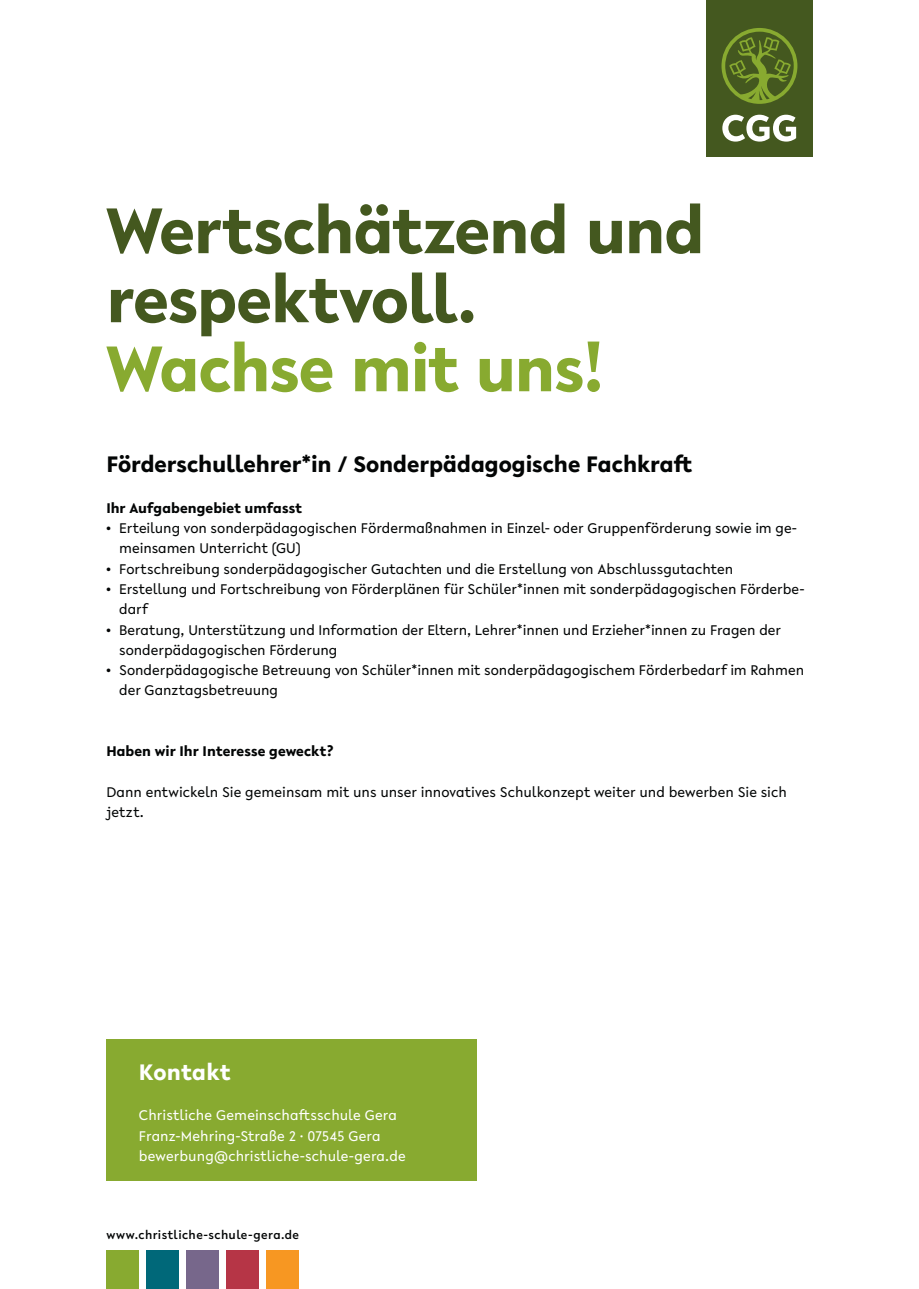
<style>
.page{position:relative;width:919px;height:1289px;background:#fff}
.page>*{position:absolute;margin:0;border:0;box-sizing:border-box;transform-origin:0 0}
.t1{font:700 69px/69px "Lelo CGG";letter-spacing:-.015em;color:#44581f}
.t2{font:700 69px "Lelo CGG";letter-spacing:-.02em;color:#88aa30}
.t3{font:700 24px "Lelo CGG";letter-spacing:-.005em;color:#030505}
.t4{font:700 24px "Lelo CGG";letter-spacing:.01em;color:#fff}
.t5{font:15px/20.2px "Lelo CGG";color:#030505}
.t6{font:15px/20.2px "Lelo CGG";letter-spacing:.005em;color:#fff}
.t7{font:700 15px "Lelo CGG";letter-spacing:.005em;color:#030505}
.t8{font:500 12.75px "Lelo CGG";letter-spacing:.03em;color:#030505}
</style>
<div class="page">
<div style="left:706px;top:0;width:106px;height:157px;background:#44581f"></div>
<svg style="left:722px;top:115px;width:74px;height:27px"></svg>
<svg style="left:721px;top:28px;width:76px;height:76px"></svg>
<div style="left:106px;top:1250px;width:33px;height:38px;background:#88aa30"></div>
<div style="left:186px;top:1250px;width:33px;height:38px;background:#77678b"></div>
<div style="left:226px;top:1250px;width:33px;height:38px;background:#b63546"></div>
<div style="left:266px;top:1250px;width:32px;height:38px;background:#f79722"></div>
<div style="left:146px;top:1250px;width:33px;height:38px;background:#006879"></div>
<div style="left:106px;top:1039px;width:370px;height:142px;background:#88aa30"></div>
<h1 class="t1" style="left:106px;top:195px;width:600px">Wertschätzend und respektvoll.</h1>
<h1 class="t2" style="left:106px;top:321px;width:500px">Wachse mit uns!</h1>
<h2 class="t3" style="left:106px;top:448px;width:587px">Förderschullehrer*in / Sonderpädagogische Fachkraft</h2>
<p class="t7" style="left:106px;top:497px;width:197px">Ihr Aufgabengebiet umfasst</p>
<p class="t5" style="left:119px;top:518px;width:679px;text-indent:-13px">• Erteilung von sonderpädagogischen Fördermaßnahmen in Einzel- oder Gruppenförderung sowie im ge&shy;meinsamen Unterricht (GU)</p>
<p class="t5" style="left:106px;top:558px;width:628px">• Fortschreibung sonderpädagogischer Gutachten und die Erstellung von Abschlussgutachten</p>
<p class="t5" style="left:119px;top:578px;width:687px;text-indent:-13px">• Erstellung und Fortschreibung von Förderplänen für Schüler*innen mit sonderpädagogischen Förderbe&shy;darf</p>
<p class="t5" style="left:119px;top:619px;width:663px;text-indent:-13px">• Beratung, Unterstützung und Information der Eltern, Lehrer*innen und Erzieher*innen zu Fragen der sonderpädagogischen Förderung</p>
<p class="t5" style="left:119px;top:659px;width:686px;text-indent:-13px">• Sonderpädagogische Betreuung von Schüler*innen mit sonderpädagogischem Förderbedarf im Rahmen der Ganztagsbetreuung</p>
<p class="t7" style="left:106px;top:740px;width:229px">Haben wir Ihr Interesse geweckt?</p>
<p class="t5" style="left:106px;top:781px;width:682px">Dann entwickeln Sie gemeinsam mit uns unser innovatives Schulkonzept weiter und bewerben Sie sich jetzt.</p>
<h2 class="t4" style="left:139px;top:1055px;width:93px">Kontakt</h2>
<p class="t6" style="left:139px;top:1104px;width:268px">Christliche Gemeinschaftsschule Gera<br>Franz-Mehring-Straße 2 · 07545 Gera bewerbung@christliche-schule-gera.de</p>
<p class="t8" style="left:106px;top:1225px;width:194px">www.christliche-schule-gera.de</p>
</div>
